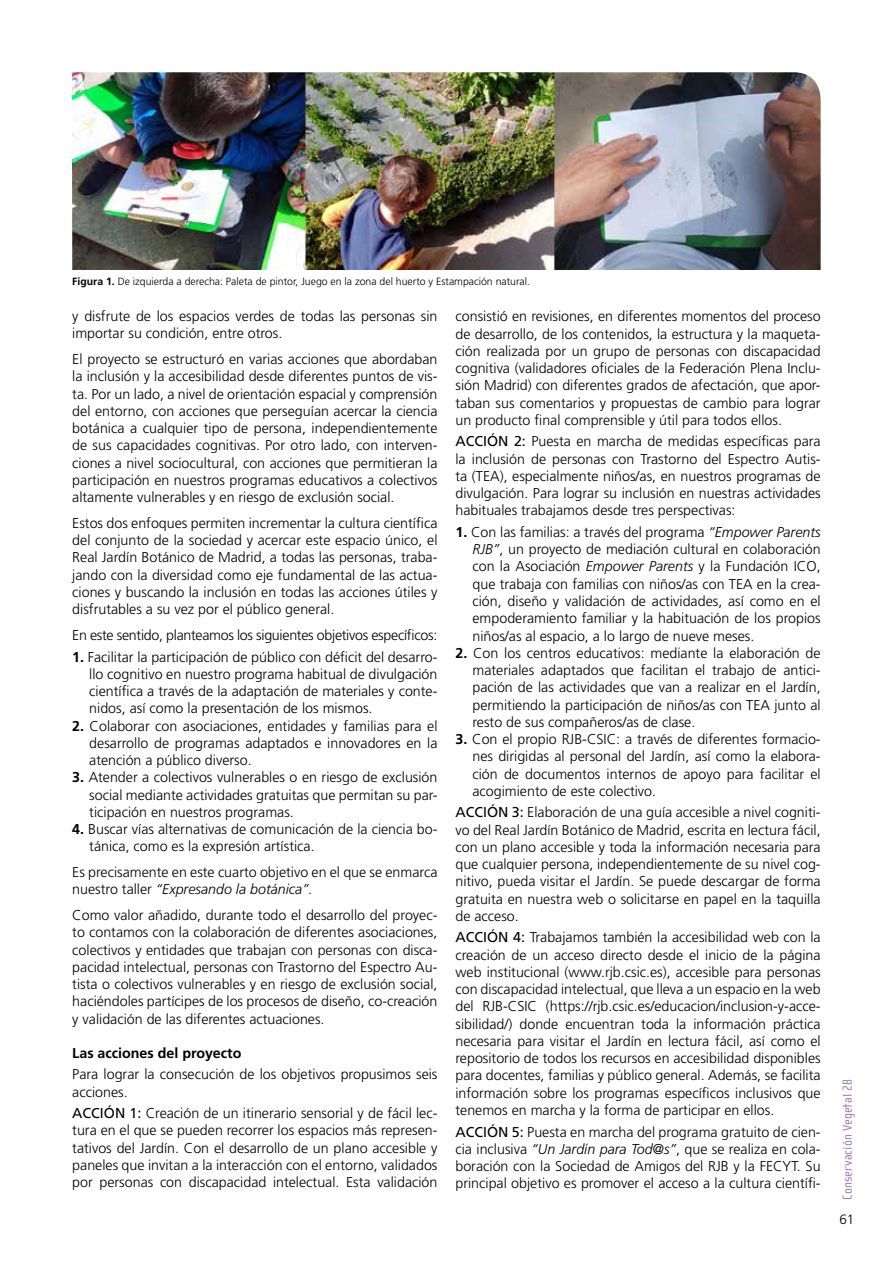
<style>
.page{position:relative;width:893px;height:1263px;background:#fff}
.page>*{position:absolute;margin:0;border:0;box-sizing:border-box;transform-origin:0 0}
.t1{font:300 14.25px/17.2px "Frutiger";color:#000;text-align:justify}
.t2{font:300 14.25px "Frutiger";letter-spacing:-.02em;color:#000}
.t3{font:700 14.25px "Frutiger";color:#000}
.t4{font:13.5px "Cholla Sans";letter-spacing:.01em;color:#9e7bb7}
.t5{font:300 13.5px "Frutiger";color:#000}
.t6{font:300 10.5px "Frutiger";color:#000}
.s1{font-weight:700}
.s2{font-style:italic}
.s3{font-weight:400}
</style>
<div class="page">
<img style="left:72px;top:72px;width:749px;height:198px">
<p class="t6" style="left:72px;top:276px;width:459px"><span class="s1">Figura 1.</span> De izquierda a derecha: Paleta de pintor, Juego en la zona del huerto y Estampación natural.</p>
<p class="t1" style="left:72px;top:308px;width:367px">y disfrute de los espacios verdes de todas las personas sin importar su condición, entre otros.</p>
<p class="t1" style="left:72px;top:351px;width:367px">El proyecto se estructuró en varias acciones que abordaban la inclusión y la accesibilidad desde diferentes puntos de vis&shy;ta. Por un lado, a nivel de orientación espacial y comprensión del entorno, con acciones que perseguían acercar la ciencia botánica a cualquier tipo de persona, independientemente de sus capacidades cognitivas. Por otro lado, con interven&shy;ciones a nivel sociocultural, con acciones que permitieran la participación en nuestros programas educativos a colectivos altamente vulnerables y en riesgo de exclusión social.</p>
<p class="t1" style="left:72px;top:515px;width:367px">Estos dos enfoques permiten incrementar la cultura científica del conjunto de la sociedad y acercar este espacio único, el Real Jardín Botánico de Madrid, a todas las personas, traba&shy;jando con la diversidad como eje fundamental de las actua&shy;ciones y buscando la inclusión en todas las acciones útiles y disfrutables a su vez por el público general.</p>
<p class="t2" style="left:72px;top:627px;width:367px">En este sentido, planteamos los siguientes objetivos específicos:</p>
<p class="t1" style="left:89px;top:648px;width:350px;text-indent:-17px"><span class="s1">1.</span> Facilitar la participación de público con déficit del desarro&shy;llo cognitivo en nuestro programa habitual de divulgación científica a través de la adaptación de materiales y conte&shy;nidos, así como la presentación de los mismos.</p>
<p class="t1" style="left:89px;top:717px;width:350px;text-indent:-17px"><span class="s1">2.</span> Colaborar con asociaciones, entidades y familias para el desarrollo de programas adaptados e innovadores en la atención a público diverso.</p>
<p class="t1" style="left:89px;top:769px;width:350px;text-indent:-17px"><span class="s1">3.</span> Atender a colectivos vulnerables o en riesgo de exclusión social mediante actividades gratuitas que permitan su par&shy;ticipación en nuestros programas.</p>
<p class="t1" style="left:89px;top:821px;width:350px;text-indent:-17px"><span class="s1">4.</span> Buscar vías alternativas de comunicación de la ciencia bo&shy;tánica, como es la expresión artística.</p>
<p class="t1" style="left:72px;top:864px;width:367px">Es precisamente en este cuarto objetivo en el que se enmarca nuestro taller <span class="s2">“Expresando la botánica”.</span></p>
<p class="t1" style="left:72px;top:907px;width:367px">Como valor añadido, durante todo el desarrollo del proyec&shy;to contamos con la colaboración de diferentes asociaciones, colectivos y entidades que trabajan con personas con disca&shy;pacidad intelectual, personas con Trastorno del Espectro Au&shy;tista o colectivos vulnerables y en riesgo de exclusión social, haciéndoles partícipes de los procesos de diseño, co-creación y validación de las diferentes actuaciones.</p>
<p class="t3" style="left:72px;top:1044px;width:171px">Las acciones del proyecto</p>
<p class="t1" style="left:72px;top:1066px;width:367px">Para lograr la consecución de los objetivos propusimos seis acciones.</p>
<p class="t1" style="left:72px;top:1105px;width:367px"><span class="s3">ACCIÓN 1:</span> Creación de un itinerario sensorial y de fácil lec&shy;tura en el que se pueden recorrer los espacios más represen&shy;tativos del Jardín. Con el desarrollo de un plano accesible y paneles que invitan a la interacción con el entorno, validados por personas con discapacidad intelectual. Esta validación</p>
<p class="t1" style="left:455px;top:308px;width:367px">consistió en revisiones, en diferentes momentos del proceso de desarrollo, de los contenidos, la estructura y la maqueta&shy;ción realizada por un grupo de personas con discapacidad cognitiva (validadores oficiales de la Federación Plena Inclu&shy;sión Madrid) con diferentes grados de afectación, que apor&shy;taban sus comentarios y propuestas de cambio para lograr un producto final comprensible y útil para todos ellos.</p>
<p class="t1" style="left:455px;top:433px;width:367px"><span class="s3">ACCIÓN 2:</span> Puesta en marcha de medidas específicas para la inclusión de personas con Trastorno del Espectro Autis&shy;ta (TEA), especialmente niños/as, en nuestros programas de divulgación. Para lograr su inclusión en nuestras actividades habituales trabajamos desde tres perspectivas:</p>
<p class="t1" style="left:472px;top:524px;width:350px;text-indent:-17px"><span class="s1">1.</span> Con las familias: a través del programa <span class="s2">“Empower Parents RJB”</span>, un proyecto de mediación cultural en colaboración con la Asociación <span class="s2">Empower Parents</span> y la Fundación ICO, que trabaja con familias con niños/as con TEA en la crea&shy;ción, diseño y validación de actividades, así como en el empoderamiento familiar y la habituación de los propios niños/as al espacio, a lo largo de nueve meses.</p>
<p class="t1" style="left:472px;top:644px;width:350px;text-indent:-17px"><span class="s1">2.</span> Con los centros educativos: mediante la elaboración de materiales adaptados que facilitan el trabajo de antici&shy;pación de las actividades que van a realizar en el Jardín, permitiendo la participación de niños/as con TEA junto al resto de sus compañeros/as de clase.</p>
<p class="t1" style="left:472px;top:731px;width:350px;text-indent:-17px"><span class="s1">3.</span> Con el propio RJB-CSIC: a través de diferentes formacio&shy;nes dirigidas al personal del Jardín, así como la elabora&shy;ción de documentos internos de apoyo para facilitar el acogimiento de este colectivo.</p>
<p class="t1" style="left:455px;top:804px;width:367px"><span class="s3">ACCIÓN 3:</span> Elaboración de una guía accesible a nivel cogniti&shy;vo del Real Jardín Botánico de Madrid, escrita en lectura fácil, con un plano accesible y toda la información necesaria para que cualquier persona, independientemente de su nivel cog&shy;nitivo, pueda visitar el Jardín. Se puede descargar de forma gratuita en nuestra web o solicitarse en papel en la taquilla de acceso.</p>
<p class="t1" style="left:455px;top:929px;width:367px"><span class="s3">ACCIÓN 4:</span> Trabajamos también la accesibilidad web con la creación de un acceso directo desde el inicio de la página web institucional (www.rjb.csic.es), accesible para personas con discapacidad intelectual, que lleva a un espacio en la web del RJB-CSIC (https://rjb.csic.es/educacion/inclusion-y-acce&shy;sibilidad/) donde encuentran toda la información práctica necesaria para visitar el Jardín en lectura fácil, así como el repositorio de todos los recursos en accesibilidad disponibles para docentes, familias y público general. Además, se facilita información sobre los programas específicos inclusivos que tenemos en marcha y la forma de participar en ellos.</p>
<p class="t1" style="left:455px;top:1123px;width:367px"><span class="s3">ACCIÓN 5:</span> Puesta en marcha del programa gratuito de cien&shy;cia inclusiva <span class="s2">“Un Jardín para Tod@s”</span>, que se realiza en cola&shy;boración con la Sociedad de Amigos del RJB y la FECYT. Su principal objetivo es promover el acceso a la cultura científi-</p>
<p class="t4" style="left:840px;top:1200px;width:123px;rotate:-90deg">Conservación Vegetal 28</p>
<p class="t5" style="left:839px;top:1212px;width:17px">61</p>
</div>
